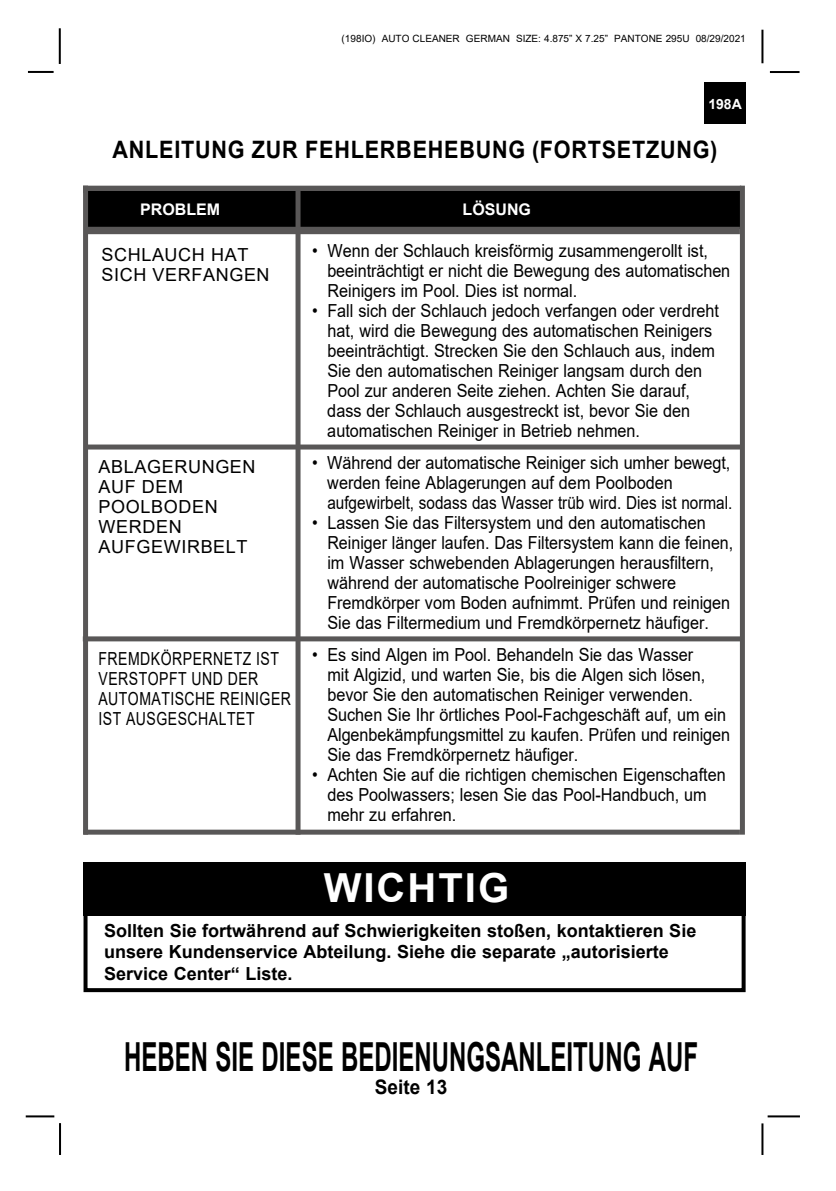
<style>
.page{position:relative;width:836px;height:1191px;background:#fff}
.page>*{position:absolute;margin:0;border:0;box-sizing:border-box;transform-origin:0 0}
.t1{font:700 40px "Arial";color:#000;scale:.6 1}
.t2{font:700 40px "Arial";letter-spacing:.05em;color:#fff}
.t3{font:700 24px "Arial";letter-spacing:.035em;color:#000;scale:.9 1}
.t4{font:700 20px "Arial";color:#000;scale:.95 1}
.t5{font:18px/20px "Arial";color:#000;scale:.9 1}
.t6{font:700 18px/21.6px "Arial";color:#000}
.t7{font:18px/20px "Arial";letter-spacing:.035em;color:#000}
.t8{font:18px "Arial";color:#000;scale:.89 1}
.t9{font:18px "Arial";color:#000;scale:.78 1}
.t10{font:18px/20px "Arial";letter-spacing:.035em;color:#000;scale:.78 1}
.t11{font:18px "Arial";color:#000}
.t12{font:700 16px "Arial";color:#fff}
.t13{font:700 14px "Arial";color:#fff}
.t14{font:10px "Arial";color:#000}
</style>
<div class="page">
<hr style="left:767px;top:1115px;width:32px;height:2px;background:#000">
<hr style="left:769px;top:71px;width:30px;height:2px;background:#000">
<hr style="left:761px;top:30px;width:2px;height:33px;background:#000">
<hr style="left:761px;top:1123px;width:2px;height:32px;background:#000">
<hr style="left:28px;top:71px;width:26px;height:2px;background:#000">
<hr style="left:59px;top:28px;width:2px;height:36px;background:#000">
<hr style="left:59px;top:1123px;width:2px;height:32px;background:#000">
<hr style="left:26px;top:1115px;width:28px;height:2px;background:#000">
<div style="left:704px;top:83px;width:41px;height:41px;background:#000"></div>
<div style="left:83px;top:862px;width:662px;height:53px;background:#000"></div>
<div style="left:83px;top:909px;width:662px;height:83px;border:4px solid #000"></div>
<svg style="left:88px;top:186px;width:651px;height:6px;background:#4a4848"></svg>
<div style="left:86px;top:192px;width:656px;height:37px;background:#000"></div>
<div style="left:295px;top:186px;width:5px;height:648px;background:#595757"></div>
<div style="left:84px;top:227px;width:655px;height:7px;background:#595757"></div>
<div style="left:83px;top:829px;width:656px;height:5px;background:#595757"></div>
<div style="left:87px;top:444px;width:655px;height:5px;background:#595757"></div>
<div style="left:83px;top:636px;width:659px;height:5px;background:#595757"></div>
<div style="left:83px;top:186px;width:5px;height:648px;background:#595757"></div>
<div style="left:739px;top:186px;width:5px;height:648px;background:#595757"></div>
<p class="t14" style="left:341px;top:31px;width:405px">(198IO) AUTO CLEANER GERMAN SIZE: 4.875” X 7.25” PANTONE 295U 08/29/2021</p>
<p class="t13" style="left:708px;top:94px;width:35px">198A</p>
<h2 class="t3" style="left:112px;top:132px;width:509px">ANLEITUNG ZUR FEHLERBEHEBUNG (Fortsetzung</h2>
<h2 class="t3" style="left:709px;top:132px;width:9px">)</h2>
<p class="t12" style="left:140px;top:198px;width:81px">PROBLEM</p>
<p class="t12" style="left:462px;top:198px;width:70px">LÖSUNG</p>
<p class="t5" style="left:312px;top:240px;width:441px">• Wenn der Schlauch kreisförmig zusammengerollt ist,</p>
<p class="t5" style="left:327px;top:260px;width:449px">beeinträchtigt er nicht die Bewegung des automatischen</p>
<p class="t5" style="left:312px;top:280px;width:296px">Reinigers im Pool. Dies ist normal.</p>
<p class="t5" style="left:312px;top:300px;width:453px">• Fall sich der Schlauch jedoch verfangen oder verdreht</p>
<p class="t5" style="left:327px;top:320px;width:429px">hat, wird die Bewegung des automatischen Reinigers</p>
<p class="t5" style="left:327px;top:340px;width:432px">beeinträchtigt. Strecken Sie den Schlauch aus, indem</p>
<p class="t5" style="left:312px;top:360px;width:435px">Sie den automatischen Reiniger langsam durch den</p>
<p class="t5" style="left:327px;top:380px;width:404px">Pool zur anderen Seite ziehen. Achten Sie darauf,</p>
<p class="t5" style="left:327px;top:400px;width:404px">dass der Schlauch ausgestreckt ist, bevor Sie den</p>
<p class="t5" style="left:327px;top:420px;width:349px">automatischen Reiniger in Betrieb nehmen.</p>
<p class="t5" style="left:327px;top:452px;width:451px;text-indent:-15px">• Während der automatische Reiniger sich umher bewegt, werden feine Ablagerungen auf dem Poolboden aufgewirbelt, sodass das Wasser trüb wird. Dies ist normal.</p>
<p class="t5" style="left:312px;top:512px;width:438px">• Lassen Sie das Filtersystem und den automatischen</p>
<p class="t8" style="left:327px;top:530px;width:457px">Reiniger länger laufen. Das Filtersystem kann die feinen,</p>
<p class="t5" style="left:327px;top:552px;width:431px">im Wasser schwebenden Ablagerungen herausfiltern,</p>
<p class="t5" style="left:327px;top:572px;width:389px">während der automatische Poolreiniger schwere</p>
<p class="t5" style="left:312px;top:592px;width:466px">Fremdkörper vom Boden aufnimmt. Prüfen und reinigen</p>
<p class="t5" style="left:312px;top:612px;width:442px">Sie das Filtermedium und Fremdkörpernetz häufiger.</p>
<p class="t5" style="left:312px;top:644px;width:425px">• Es sind Algen im Pool. Behandeln Sie das Wasser</p>
<p class="t5" style="left:327px;top:664px;width:421px">mit Algizid, und warten Sie, bis die Algen sich lösen,</p>
<p class="t5" style="left:327px;top:684px;width:407px">bevor Sie den automatischen Reiniger verwenden.</p>
<p class="t5" style="left:327px;top:704px;width:444px">Suchen Sie I hr örtliches Pool-Fachgeschäft auf, um ein</p>
<p class="t5" style="left:312px;top:724px;width:465px">Algenbekämpfungsmittel zu kaufen. Prüfen und reinigen</p>
<p class="t5" style="left:312px;top:744px;width:297px">Sie das Fremdkörpernetz häufiger.</p>
<p class="t5" style="left:327px;top:764px;width:444px;text-indent:-15px">• Achten Sie auf die richtigen chemischen Eigenschaften des Poolwassers; lesen Sie das Pool-Handbuch, um mehr zu erfahren.</p>
<p class="t7" style="left:101px;top:244px;width:136px">SCHLAUCH HAT<br>SICH VERFANG</p>
<p class="t11" style="left:244px;top:262px;width:24px">EN</p>
<p class="t11" style="left:98px;top:454px;width:14px">ABLAG</p>
<p class="t7" style="left:98px;top:456px;width:156px;text-indent:63px">ERUNGEN<br>AUF DEM<br>POOLBO</p>
<p class="t7" style="left:98px;top:496px;width:118px;text-indent:80px">DEN<br>WERDEN<br>AUFG EWIRB</p>
<p class="t11" style="left:213px;top:534px;width:24px">ELT</p>
<p class="t10" style="left:98px;top:648px;width:213px">FREMDKÖRPERN ETZ IST<br>VERSTO</p>
<p class="t9" style="left:159px;top:666px;width:127px">PFT UND DER</p>
<p class="t9" style="left:98px;top:686px;width:39px">AUTOMATIS</p>
<p class="t9" style="left:184px;top:686px;width:82px">CHE REINIG</p>
<p class="t9" style="left:271px;top:686px;width:25px">ER</p>
<p class="t9" style="left:98px;top:706px;width:201px">IST AUSG ESCHALTET</p>
<h1 class="t2" style="left:323px;top:859px;width:187px">WICHTIG</h1>
<p class="t6" style="left:104px;top:919px;width:593px">Sollten Sie fortwährend auf Schwierigkeiten stoßen, kontaktieren Sie unsere Kundenservice Abteilung. Siehe die separate „autorisierte<br>Service Center“ Liste.</p>
<h1 class="t1" style="left:124px;top:1029px;width:957px">HEBEN SIE DIESE BEDIENUNGSANLEITUNG AUF</h1>
<p class="t4" style="left:375px;top:1073px;width:78px">Seite 13</p>
</div>
